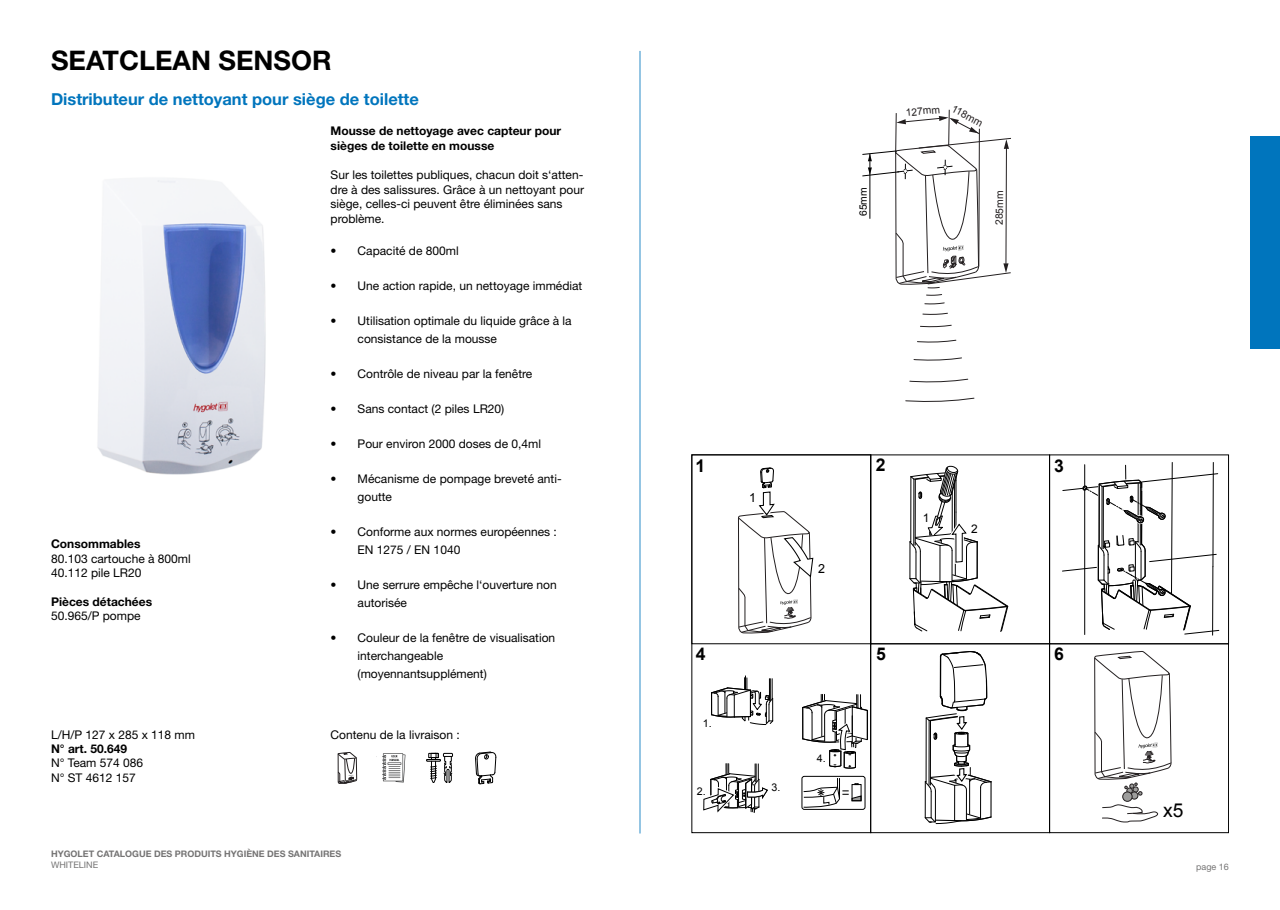
<style>
.page{position:relative;width:1280px;height:910px;background:#fff}
.page>*{position:absolute;margin:0;border:0;box-sizing:border-box;transform-origin:0 0}
.t1{font:700 27px "Helvetica Neue LT Std";color:#000}
.t2{font:19.2px "Arial";color:#000}
.t3{font:700 17.55px "Arial";color:#000}
.t4{font:700 16.5px "Helvetica Neue LT Std";color:#0075bd}
.t5{font:12.6px "Arial";color:#000}
.t6{font:12px/18px "Helvetica Neue LT Std";color:#000}
.t7{font:700 12px/14.4px "Helvetica Neue LT Std";color:#000}
.t8{font:11.85px "Arial";color:#000}
.t9{font:10.65px "Arial";color:#000}
.t10{font:10.35px "Arial";letter-spacing:-.005em;color:#231f20}
.t11{font:10.35px "Arial";color:#000}
.t12{font:700 9px "Helvetica Neue LT Std";color:#757474}
.t13{font:9px "Helvetica Neue LT Std";color:#757474}
</style>
<div class="page">
<div style="left:1250px;top:136px;width:30px;height:213px;background:#0075bd"></div>
<img style="left:97px;top:178px;width:169px;height:297px">
<svg style="left:926px;top:294px;width:16px;height:2px"></svg>
<svg style="left:924px;top:303px;width:20px;height:1px"></svg>
<svg style="left:922px;top:313px;width:26px;height:2px"></svg>
<svg style="left:920px;top:325px;width:31px;height:2px"></svg>
<svg style="left:917px;top:340px;width:39px;height:2px"></svg>
<svg style="left:914px;top:358px;width:48px;height:2px"></svg>
<svg style="left:909px;top:379px;width:59px;height:3px"></svg>
<svg style="left:905px;top:398px;width:69px;height:4px"></svg>
<svg style="left:862px;top:109px;width:149px;height:179px"></svg>
<svg style="left:426px;top:753px;width:27px;height:30px"></svg>
<svg style="left:382px;top:753px;width:23px;height:29px"></svg>
<div style="left:691px;top:454px;width:180px;height:190px;border:1px solid #000"></div>
<div style="left:870px;top:643px;width:180px;height:190px;border:1px solid #000"></div>
<div style="left:870px;top:454px;width:180px;height:190px;border:1px solid #000"></div>
<div style="left:1049px;top:643px;width:180px;height:190px;border:1px solid #000"></div>
<div style="left:1049px;top:454px;width:180px;height:190px;border:1px solid #000"></div>
<svg style="left:909px;top:466px;width:99px;height:166px"></svg>
<svg style="left:700px;top:467px;width:168px;height:366px"></svg>
<svg style="left:925px;top:651px;width:67px;height:173px"></svg>
<div style="left:1130px;top:792px;width:8px;height:7px;border:1px solid #231f20;border-radius:50%"></div>
<div style="left:1123px;top:792px;width:9px;height:9px;background:#9d9d9c;border-radius:50%"></div>
<div style="left:1122px;top:791px;width:10px;height:11px;border:1px solid #231f20;border-radius:50%"></div>
<svg style="left:1102px;top:804px;width:56px;height:19px"></svg>
<svg style="left:1062px;top:462px;width:157px;height:333px"></svg>
<svg style="left:475px;top:752px;width:21px;height:32px"></svg>
<svg style="left:338px;top:752px;width:19px;height:31px"></svg>
<h1 class="t1" style="left:51px;top:44px;width:282px">SEATCLEAN SENSOR</h1>
<h3 class="t4" style="left:51px;top:89px;width:369px">Distributeur de nettoyant pour siège de toilette</h3>
<p class="t7" style="left:51px;top:536px;width:91px">Consommables</p>
<p class="t6" style="left:51px;top:551px;width:141px;line-height:14.4px">80.103 cartouche à 800ml<br>40.112 pile LR20</p>
<p class="t7" style="left:51px;top:594px;width:103px">Pièces détachées</p>
<p class="t6" style="left:51px;top:607px;width:91px">50.965/P pompe</p>
<p class="t6" style="left:51px;top:725px;width:146px">L/H/P 127 x 285 x 118 mm</p>
<p class="t7" style="left:51px;top:741px;width:78px">N° art. 50.649</p>
<p class="t6" style="left:51px;top:756px;width:94px;line-height:14.4px">N° Team 574 086<br>N° ST 4612 157</p>
<p class="t7" style="left:331px;top:124px;width:232px">Mousse de nettoyage avec capteur pour sièges de toilette en mousse</p>
<p class="t6" style="left:331px;top:168px;width:255px;line-height:14.4px">Sur les toilettes publiques, chacun doit s‘atten&shy;dre à des salissures. Grâce à un nettoyant pour siège, celles-ci peuvent être éliminées sans problème.</p>
<p class="t6" style="left:331px;top:242px;width:130px">• Capacité de 800ml</p>
<p class="t6" style="left:331px;top:277px;width:253px">• Une action rapide, un nettoyage immédiat</p>
<p class="t6" style="left:358px;top:312px;width:216px;text-indent:-27px">• Utilisation optimale du liquide grâce à la consistance de la mousse</p>
<p class="t6" style="left:331px;top:365px;width:203px">• Contrôle de niveau par la fenêtre</p>
<p class="t6" style="left:331px;top:400px;width:175px">• Sans contact (2 piles LR20)</p>
<p class="t6" style="left:331px;top:435px;width:212px">• Pour environ 2000 doses de 0,4ml</p>
<p class="t6" style="left:358px;top:470px;width:206px;text-indent:-27px">• Mécanisme de pompage breveté anti&shy;goutte</p>
<p class="t6" style="left:358px;top:523px;width:201px;text-indent:-27px">• Conforme aux normes européennes :<br>EN 1275 / EN 1040</p>
<p class="t6" style="left:358px;top:576px;width:201px;text-indent:-27px">• Une serrure empêche l‘ouverture non autorisée</p>
<p class="t6" style="left:358px;top:629px;width:199px;text-indent:-27px">• Couleur de la fenêtre de visualisation interchangeable (moyennantsupplément)</p>
<p class="t6" style="left:331px;top:725px;width:131px">Contenu de la livraison :</p>
<p class="t11" style="left:856px;top:216px;width:30px;rotate:-90deg">65mm</p>
<p class="t10" style="left:905px;top:106px;width:36px;rotate:-5deg">127mm</p>
<p class="t10" style="left:955px;top:102px;width:35px;rotate:27deg">118mm</p>
<p class="t10" style="left:992px;top:225px;width:36px;rotate:-90deg">285mm</p>
<h3 class="t3" style="left:695px;top:453px;width:11px">1</h3>
<p class="t5" style="left:749px;top:489px;width:8px">1</p>
<p class="t5" style="left:818px;top:560px;width:8px">2</p>
<h3 class="t3" style="left:876px;top:453px;width:11px">2</h3>
<h3 class="t3" style="left:1054px;top:453px;width:11px">3</h3>
<p class="t8" style="left:923px;top:510px;width:8px">1</p>
<p class="t8" style="left:971px;top:521px;width:8px">2</p>
<h3 class="t3" style="left:696px;top:642px;width:11px">4</h3>
<h3 class="t3" style="left:876px;top:642px;width:11px">5</h3>
<p class="t9" style="left:703px;top:716px;width:10px">1.</p>
<p class="t9" style="left:697px;top:784px;width:10px">2.</p>
<p class="t9" style="left:771px;top:780px;width:10px">3.</p>
<p class="t9" style="left:817px;top:751px;width:10px">4.</p>
<h3 class="t3" style="left:1054px;top:642px;width:11px">6</h3>
<h2 class="t2" style="left:1163px;top:798px;width:22px">x5</h2>
<p class="t12" style="left:51px;top:848px;width:292px">HYGOLET CATALOGUE DES PRODUITS HYGIÈNE DES SANITAIRES</p>
<p class="t13" style="left:51px;top:859px;width:49px">WHITELINE</p>
<p class="t13" style="left:1196px;top:861px;width:34px">page 16</p>
</div>
